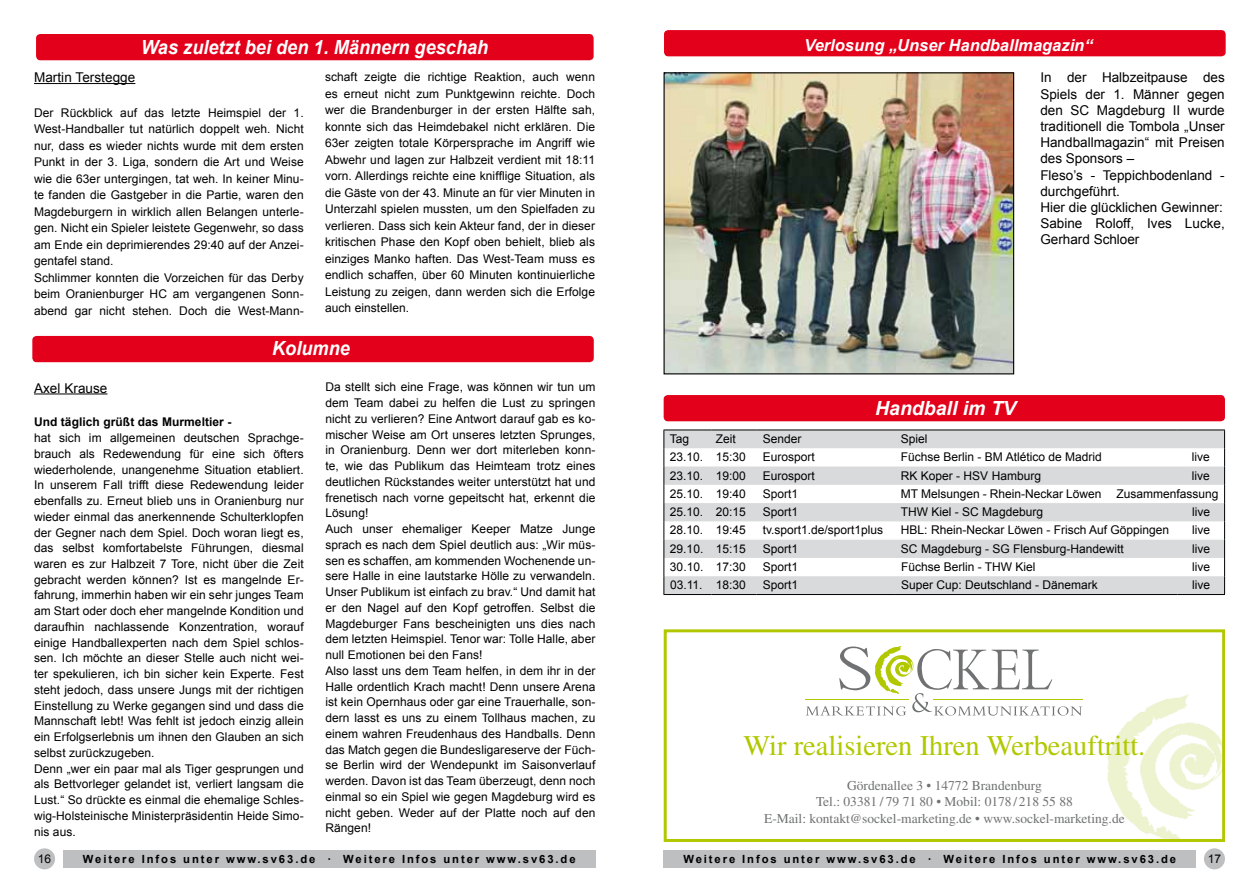
<style>
.page{position:relative;width:1259px;height:893px;background:#fff}
.page>*{position:absolute;margin:0;border:0;box-sizing:border-box;transform-origin:0 0}
.t1{font:28.5px "Times";color:#b1c800}
.t2{font:italic 700 19.5px "Arial";color:#fff;scale:.93 1}
.t3{font:italic 700 19.5px "Arial";color:#fff}
.t4{font:italic 700 16.5px "Arial";color:#fff}
.t5{font:13.5px/16.2px "Arial";color:#000}
.t6{font:13.5px/16.5px "Times";color:#707172;text-align:center}
.t7{font:12px/15.8px "Arial";letter-spacing:.005em;color:#000}
.t8{font:700 12px "Arial";letter-spacing:.005em;color:#000}
.t9{font:700 11.25px "Arial";letter-spacing:.17em;color:#000}
</style>
<div class="page">
<img style="left:1107px;top:694px;width:114px;height:144px">
<hr style="left:805px;top:699px;width:104px;height:1px;background:#b1c800">
<svg style="left:806px;top:646px;width:276px;height:70px"></svg>
<div style="left:663px;top:629px;width:562px;height:213px;border:3px solid #b1c800"></div>
<hr style="left:34px;top:83px;width:101px;height:1px;background:#000">
<hr style="left:34px;top:393px;width:73px;height:1px;background:#000">
<div style="left:32px;top:336px;width:562px;height:26px;background:#e2001a;border-radius:4px"></div>
<div style="left:63px;top:850px;width:532px;height:17px;background:#bdbfc0"></div>
<div style="left:663px;top:850px;width:533px;height:17px;background:#bdbfc0"></div>
<div style="left:664px;top:30px;width:561px;height:26px;background:#e2001a;border-radius:4px"></div>
<img style="left:665px;top:74px;width:347px;height:298px">
<div style="left:663px;top:72px;width:351px;height:302px;border:1px solid #000"></div>
<div style="left:34px;top:848px;width:21px;height:21px;background:#bdbfc0;border-radius:50%"></div>
<div style="left:1204px;top:848px;width:21px;height:21px;background:#bdbfc0;border-radius:50%"></div>
<div style="left:36px;top:34px;width:557px;height:26px;background:#e2001a;border-radius:4px"></div>
<div style="left:663px;top:395px;width:562px;height:26px;background:#e2001a;border-radius:4px"></div>
<svg style="left:664px;top:431px;width:560px;height:163px;fill:#d9dadb"></svg>
<hr style="left:663px;top:430px;width:48px;height:1px;background:#000">
<hr style="left:711px;top:430px;width:45px;height:1px;background:#000">
<hr style="left:756px;top:430px;width:139px;height:1px;background:#000">
<hr style="left:895px;top:430px;width:282px;height:1px;background:#000">
<hr style="left:1177px;top:430px;width:48px;height:1px;background:#000">
<svg style="left:663px;top:430px;width:1px;height:164px"></svg>
<svg style="left:1224px;top:430px;width:1px;height:164px"></svg>
<hr style="left:663px;top:594px;width:48px;height:1px;background:#000">
<hr style="left:711px;top:594px;width:45px;height:1px;background:#000">
<hr style="left:756px;top:594px;width:139px;height:1px;background:#000">
<hr style="left:895px;top:594px;width:282px;height:1px;background:#000">
<hr style="left:1177px;top:594px;width:48px;height:1px;background:#000">
<h2 class="t2" style="left:141px;top:34px;width:375px">Was zuletzt bei den 1. Männern geschah</h2>
<p class="t5" style="left:34px;top:69px;width:103px">Martin Terstegge</p>
<p class="t7" style="left:34px;top:104px;width:271px;line-height:16.5px">Der Rückblick auf das letzte Heimspiel der 1.<br>West-Handballer tut natürlich doppelt weh. Nicht nur, dass es wieder nichts wurde mit dem ersten Punkt in der 3. Liga, sondern die Art und Weise wie die 63er untergingen, tat weh. In keiner Minu&shy;te fanden die Gastgeber in die Partie, waren den Magdeburgern in wirklich allen Belangen unterle&shy;gen. Nicht ein Spieler leistete Gegenwehr, so dass am Ende ein deprimierendes 29:40 auf der Anzei&shy;gentafel stand.<br>Schlimmer konnten die Vorzeichen für das Derby beim Oranienburger HC am vergangenen Sonn&shy;abend gar nicht stehen. Doch die West-Mann-</p>
<p class="t7" style="left:325px;top:69px;width:271px;line-height:16.5px;text-align:justify">schaft zeigte die richtige Reaktion, auch wenn es erneut nicht zum Punktgewinn reichte. Doch wer die Brandenburger in der ersten Hälfte sah, konnte sich das Heimdebakel nicht erklären. Die 63er zeigten totale Körpersprache im Angriff wie Abwehr und lagen zur Halbzeit verdient mit 18:11 vorn. Allerdings reichte eine knifflige Situation, als die Gäste von der 43. Minute an für vier Minuten in Unterzahl spielen mussten, um den Spielfaden zu verlieren. Dass sich kein Akteur fand, der in dieser kritischen Phase den Kopf oben behielt, blieb als einziges Manko haften. Das West-Team muss es endlich schaffen, über 60 Minuten kontinuierliche Leistung zu zeigen, dann werden sich die Erfolge auch einstellen.</p>
<h3 class="t4" style="left:804px;top:34px;width:290px">Verlosung „Unser Handballmagazin“</h3>
<p class="t5" style="left:1040px;top:70px;width:186px">In der Halbzeitpause des<br>Spiels der 1. Männer gegen den SC Magdeburg II wurde traditionell die Tombola „Unser<br>Handballmagazin“ mit Preisen des Sponsors –<br>Fleso’s - Teppichbodenland - durchgeführt.<br>Hier die glücklichen Gewinner:<br>Sabine Roloff, Ives Lucke,<br>Gerhard Schloer</p>
<h2 class="t2" style="left:272px;top:336px;width:85px">Kolumne</h2>
<p class="t7" style="left:325px;top:379px;width:271px">Da stellt sich eine Frage, was können wir tun um dem Team dabei zu helfen die Lust zu springen nicht zu verlieren? Eine Antwort darauf gab es ko&shy;mischer Weise am Ort unseres letzten Sprunges, in Oranienburg. Denn wer dort miterleben konn&shy;te, wie das Publikum das Heimteam trotz eines deutlichen Rückstandes weiter unterstützt hat und frenetisch nach vorne gepeitscht hat, erkennt die Lösung!<br>Auch unser ehemaliger Keeper Matze Junge sprach es nach dem Spiel deutlich aus: „Wir müs&shy;sen es schaffen, am kommenden Wochenende un&shy;sere Halle in eine lautstarke Hölle zu verwandeln.<br>Unser Publikum ist einfach zu brav.“ Und damit hat er den Nagel auf den Kopf getroffen. Selbst die Magdeburger Fans bescheinigten uns dies nach dem letzten Heimspiel. Tenor war: Tolle Halle, aber null Emotionen bei den Fans!<br>Also lasst uns dem Team helfen, in dem ihr in der Halle ordentlich Krach macht! Denn unsere Arena ist kein Opernhaus oder gar eine Trauerhalle, son&shy;dern lasst es uns zu einem Tollhaus machen, zu einem wahren Freudenhaus des Handballs. Denn das Match gegen die Bundesligareserve der Füch&shy;se Berlin wird der Wendepunkt im Saisonverlauf werden. Davon ist das Team überzeugt, denn noch einmal so ein Spiel wie gegen Magdeburg wird es nicht geben. Weder auf der Platte noch auf den Rängen!</p>
<p class="t9" style="left:83px;top:851px;width:494px">Weitere Infos unter www.sv63.de · Weitere Infos unter www.sv63.de</p>
<p class="t9" style="left:683px;top:851px;width:494px">Weitere Infos unter www.sv63.de · Weitere Infos unter www.sv63.de</p>
<p class="t5" style="left:34px;top:380px;width:75px">Axel Krause</p>
<p class="t8" style="left:34px;top:414px;width:199px">Und täglich grüßt das Murmeltier -</p>
<p class="t7" style="left:34px;top:430px;width:271px">hat sich im allgemeinen deutschen Sprachge&shy;brauch als Redewendung für eine sich öfters wiederholende, unangenehme Situation etabliert.<br>In unserem Fall trifft diese Redewendung leider ebenfalls zu. Erneut blieb uns in Oranienburg nur wieder einmal das anerkennende Schulterklopfen der Gegner nach dem Spiel. Doch woran liegt es, das selbst komfortabelste Führungen, diesmal waren es zur Halbzeit 7 Tore, nicht über die Zeit gebracht werden können? Ist es mangelnde Er&shy;fahrung, immerhin haben wir ein sehr junges Team am Start oder doch eher mangelnde Kondition und daraufhin nachlassende Konzentration, worauf einige Handballexperten nach dem Spiel schlos&shy;sen. Ich möchte an dieser Stelle auch nicht wei&shy;ter spekulieren, ich bin sicher kein Experte. Fest steht jedoch, dass unsere Jungs mit der richtigen Einstellung zu Werke gegangen sind und dass die Mannschaft lebt! Was fehlt ist jedoch einzig allein ein Erfolgserlebnis um ihnen den Glauben an sich selbst zurückzugeben.<br>Denn „wer ein paar mal als Tiger gesprungen und als Bettvorleger gelandet ist, verliert langsam die Lust.“ So drückte es einmal die ehemalige Schles&shy;wig-Holsteinische Ministerpräsidentin Heide Simo&shy;nis aus.</p>
<h2 class="t3" style="left:875px;top:395px;width:142px">Handball im TV</h2>
<p class="t7" style="left:670px;top:431px;width:21px">Tag</p>
<p class="t7" style="left:716px;top:431px;width:22px">Zeit</p>
<p class="t7" style="left:762px;top:431px;width:40px">Sender</p>
<p class="t7" style="left:901px;top:431px;width:28px">Spiel</p>
<p class="t7" style="left:670px;top:449px;width:77px">23.10. 15:30</p>
<p class="t7" style="left:762px;top:449px;width:54px">Eurosport</p>
<p class="t7" style="left:901px;top:449px;width:202px">Füchse Berlin - BM Atlético de Madrid</p>
<p class="t7" style="left:1192px;top:449px;width:19px">live</p>
<p class="t7" style="left:670px;top:468px;width:77px">23.10. 19:00</p>
<p class="t7" style="left:762px;top:468px;width:54px">Eurosport</p>
<p class="t7" style="left:901px;top:468px;width:142px">RK Koper - HSV Hamburg</p>
<p class="t7" style="left:1192px;top:468px;width:19px">live</p>
<p class="t7" style="left:670px;top:486px;width:77px">25.10. 19:40</p>
<p class="t7" style="left:762px;top:486px;width:37px">Sport1</p>
<p class="t7" style="left:901px;top:486px;width:202px">MT Melsungen - Rhein-Neckar Löwen</p>
<p class="t7" style="left:1116px;top:486px;width:104px">Zusammenfassung</p>
<p class="t7" style="left:670px;top:504px;width:77px">25.10. 20:15</p>
<p class="t7" style="left:762px;top:504px;width:37px">Sport1</p>
<p class="t7" style="left:901px;top:504px;width:144px">THW Kiel - SC Magdeburg</p>
<p class="t7" style="left:1192px;top:504px;width:19px">live</p>
<p class="t7" style="left:670px;top:522px;width:77px">28.10. 19:45</p>
<p class="t7" style="left:762px;top:522px;width:122px">tv.sport1.de/sport1plus</p>
<p class="t7" style="left:901px;top:522px;width:270px">HBL: Rhein-Neckar Löwen - Frisch Auf Göppingen</p>
<p class="t7" style="left:1192px;top:522px;width:19px">live</p>
<p class="t7" style="left:670px;top:541px;width:77px">29.10. 15:15</p>
<p class="t7" style="left:763px;top:541px;width:37px">Sport1</p>
<p class="t7" style="left:901px;top:541px;width:224px">SC Magdeburg - SG Flensburg-Handewitt</p>
<p class="t7" style="left:1192px;top:541px;width:19px">live</p>
<p class="t7" style="left:670px;top:559px;width:77px">30.10. 17:30</p>
<p class="t7" style="left:763px;top:559px;width:37px">Sport1</p>
<p class="t7" style="left:901px;top:559px;width:136px">Füchse Berlin - THW Kiel</p>
<p class="t7" style="left:1192px;top:559px;width:19px">live</p>
<p class="t7" style="left:670px;top:577px;width:77px">03.11. 18:30</p>
<p class="t7" style="left:763px;top:577px;width:37px">Sport1</p>
<p class="t7" style="left:901px;top:577px;width:198px">Super Cup: Deutschland - Dänemark</p>
<p class="t7" style="left:1192px;top:577px;width:19px">live</p>
<h1 class="t1" style="left:743px;top:729px;width:403px">Wir realisieren Ihren Werbeauftritt.</h1>
<p class="t6" style="left:764px;top:777px;width:362px">Gördenallee 3 • 14772 Brandenburg<br>Tel.: 03381 / 79 71 80 • Mobil: 0178 /218 55 88<br>E-Mail: kontakt@sockel-marketing.de • www.sockel-marketing.de</p>
<p class="t7" style="left:38px;top:851px;width:15px">16</p>
<p class="t7" style="left:1207px;top:851px;width:15px">17</p>
</div>
